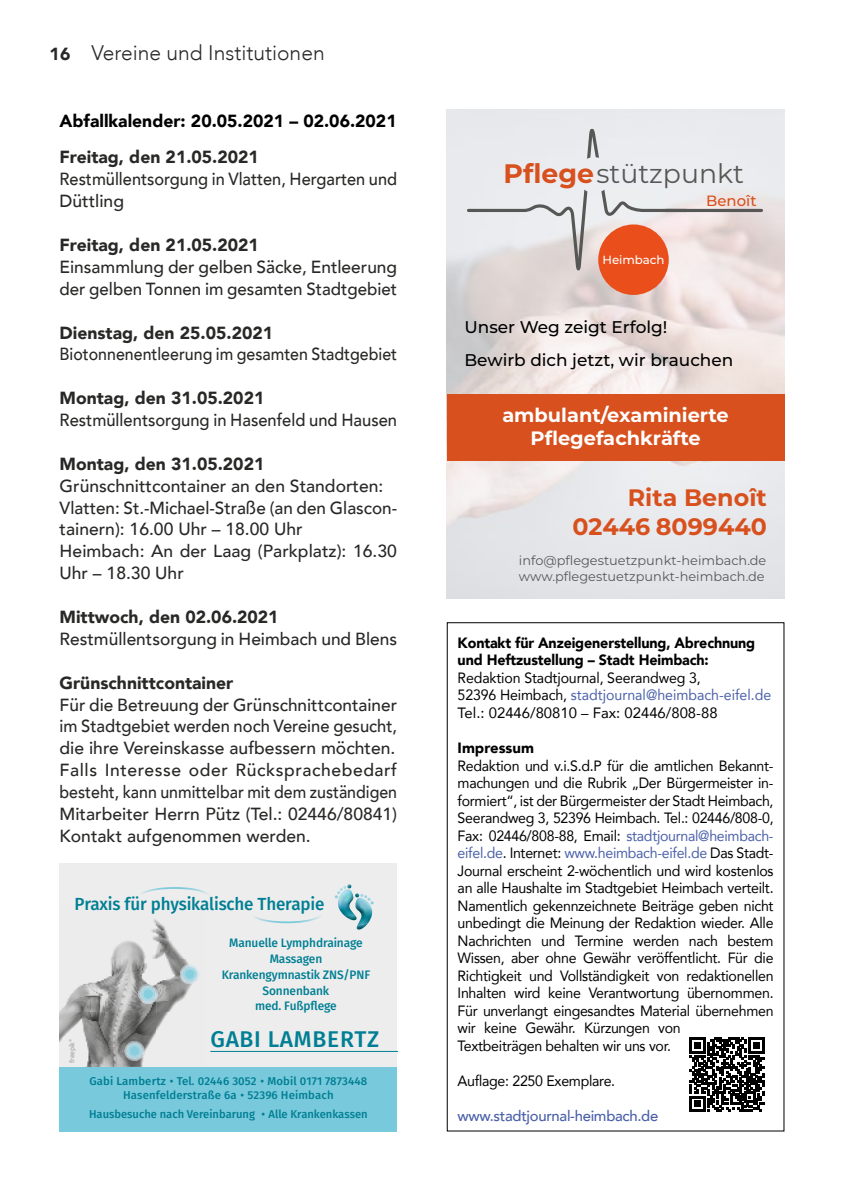
<style>
.page{position:relative;width:844px;height:1191px;background:#fff}
.page>*{position:absolute;margin:0;border:0;box-sizing:border-box;transform-origin:0 0}
.t1{font:26.78px "Montserrat";color:#575756}
.t2{font:700 23.8px/28.5px "Montserrat";color:#d8501d;text-align:right}
.t3{font:500 22.75px "Fira Sans";letter-spacing:.03em;color:#007f94}
.t4{font:300 21px "Avenir";color:#282827}
.t5{font:700 19.43px/23.3px "Montserrat";color:#fff;text-align:center}
.t6{font:500 17.5px/21.9px "Avenir";color:#282827}
.t7{font:900 17.5px "Avenir";color:#282827}
.t8{font:500 17.5px/21.9px "Avenir";color:#282827;scale:.93 1}
.t9{font:500 17.5px "Avenir";color:#282827;scale:.91 1}
.t10{font:500 17.5px "Avenir";color:#282827;scale:.94 1}
.t11{font:900 17.5px "Avenir";color:#000}
.t12{font:500 17.5px "Fira Sans";letter-spacing:-.01em;color:#007f94}
.t13{font:500 16.97px/33.1px "Montserrat";color:#000}
.t14{font:14.88px/17.5px "Avenir";letter-spacing:-.02em;color:#000;scale:.95 1}
.t15{font:14.88px/17.5px "Avenir";color:#000;scale:.95 1}
.t16{font:900 14.88px/17.5px "Avenir";letter-spacing:-.01em;color:#000;scale:.96 1}
.t17{font:500 14.88px "Avenir";letter-spacing:-.02em;color:#4a60a9}
.t18{font:900 14.88px "Avenir";letter-spacing:-.01em;color:#000}
.t19{font:500 14.88px "Montserrat";color:#d8501d}
.t20{font:12.95px/15.4px "Montserrat";color:#575756}
.t21{font:500 12.25px/15.8px "Fira Sans";letter-spacing:-.01em;color:#007f94;text-align:center}
.t22{font:500 11.72px "Montserrat";letter-spacing:-.005em;color:#fff}
.t23{font:500 11.38px/14px "Fira Sans";letter-spacing:.01em;color:#007f94;text-align:center}
.t24{font:7px "Fira Sans";letter-spacing:-.03em;color:#9d9d9c}
.s1{font-weight:900;font-size:17.5px}
.s2{font-weight:700;color:#d8501d}
.s3{color:#4a60a9}
</style>
<div class="page">
<img style="left:446px;top:109px;width:338px;height:489px">
<svg style="left:467px;top:129px;width:220px;height:141px;background:#e3e2e4"></svg>
<hr style="left:665px;top:209px;width:96px;height:3px;background:#575756">
<div style="left:598px;top:224px;width:70px;height:71px;background:#e94e1b;border-radius:50%"></div>
<div style="left:446px;top:394px;width:338px;height:66px;background:#d8501d"></div>
<svg style="left:689px;top:1037px;width:75px;height:74px"></svg>
<div style="left:60px;top:1067px;width:337px;height:64px;background:#78c9db"></div>
<div style="left:60px;top:863px;width:337px;height:204px;background:#ededed"></div>
<img style="left:60px;top:977px;width:48px;height:90px">
<img style="left:108px;top:919px;width:84px;height:148px">
<img style="left:138px;top:984px;width:20px;height:20px">
<img style="left:141px;top:986px;width:14px;height:15px">
<svg style="left:143px;top:989px;width:10px;height:10px"></svg>
<img style="left:180px;top:964px;width:20px;height:20px">
<img style="left:182px;top:966px;width:15px;height:15px">
<svg style="left:185px;top:969px;width:10px;height:10px"></svg>
<img style="left:125px;top:1041px;width:19px;height:20px">
<img style="left:127px;top:1043px;width:15px;height:15px">
<svg style="left:129px;top:1046px;width:10px;height:10px"></svg>
<svg style="left:141px;top:887px;width:67px;height:8px"></svg>
<svg style="left:253px;top:915px;width:68px;height:8px"></svg>
<img style="left:338px;top:904px;width:17px;height:12px">
<svg style="left:345px;top:916px;width:22px;height:13px"></svg>
<img style="left:355px;top:904px;width:17px;height:21px">
<svg style="left:335px;top:884px;width:38px;height:20px"></svg>
<hr style="left:210px;top:1051px;width:187px;height:1px;background:#007f94">
<h3 class="t4" style="left:50px;top:40px;width:276px"><span class="s1">16</span> Vereine und Institutionen</h3>
<p class="t11" style="left:60px;top:106px;width:338px">Abfallkalender: 20.05.2021 – 02.06.2021</p>
<p class="t7" style="left:60px;top:142px;width:201px">Freitag, den 21.05.2021</p>
<p class="t8" style="left:60px;top:167px;width:364px">Restmüllentsorgung in Vlatten, Hergarten und<br>Düttling</p>
<p class="t7" style="left:60px;top:230px;width:201px">Freitag, den 21.05.2021</p>
<p class="t6" style="left:60px;top:255px;width:339px">Einsammlung der gelben Säcke, Entleerung der gelben Tonnen im gesamten Stadtgebiet</p>
<p class="t7" style="left:60px;top:317px;width:215px">Dienstag, den 25.05.2021</p>
<p class="t9" style="left:60px;top:339px;width:372px">Biotonnenentleerung im gesamten Stadtgebiet</p>
<p class="t7" style="left:60px;top:383px;width:206px">Montag, den 31.05.2021</p>
<p class="t10" style="left:60px;top:405px;width:360px">Restmüllentsorgung in Hasenfeld und Hausen</p>
<p class="t7" style="left:60px;top:449px;width:206px">Montag, den 31.05.2021</p>
<p class="t6" style="left:60px;top:474px;width:339px">Grünschnittcontainer an den Standorten:<br>Vlatten: St.-Michael-Straße (an den Glascon&shy;tainern): 16.00 Uhr – 18.00 Uhr<br>Heimbach: An der Laag (Parkplatz): 16.30<br>Uhr – 18.30 Uhr</p>
<p class="t7" style="left:60px;top:602px;width:220px">Mittwoch, den 02.06.2021</p>
<p class="t6" style="left:60px;top:627px;width:339px">Restmüllentsorgung in Heimbach und Blens</p>
<p class="t7" style="left:60px;top:667px;width:175px">Grünschnittcontainer</p>
<p class="t6" style="left:60px;top:692px;width:339px;text-align:justify">Für die Betreuung der Grünschnittcontainer im Stadtgebiet werden noch Vereine gesucht, die ihre Vereinskasse aufbessern möchten.<br>Falls Interesse oder Rücksprachebedarf besteht, kann unmittelbar mit dem zuständigen Mitarbeiter Herrn Pütz (Tel.: 02446/80841)<br>Kontakt aufgenommen werden.</p>
<p class="t12" style="left:74px;top:891px;width:251px">Praxis für physikalische Therapie</p>
<p class="t21" style="left:222px;top:935px;width:150px">Manuelle Lymphdrainage<br>Massagen<br>Krankengymnastik ZNS/PNF<br>Sonnenbank<br>med. Fußpflege</p>
<h3 class="t3" style="left:210px;top:1023px;width:170px">GABI LAMBERTZ</h3>
<p class="t24" style="left:67px;top:1062px;width:25px;rotate:-90deg">freepik<sup>©</sup></p>
<p class="t23" style="left:89px;top:1074px;width:279px">Gabi Lambertz • Tel. 02446 3052 • Mobil 0171 7873448<br>Hasenfelderstraße 6a • 52396 Heimbach</p>
<p class="t23" style="left:89px;top:1107px;width:280px">Hausbesuche nach Vereinbarung • Alle Krankenkassen</p>
<h1 class="t1" style="left:503px;top:155px;width:242px"><span class="s2">Pflege</span>stützpunkt</h1>
<p class="t19" style="left:706px;top:190px;width:52px">Benoît</p>
<p class="t22" style="left:602px;top:251px;width:64px">Heimbach</p>
<p class="t13" style="left:464px;top:310px;width:270px">Unser Weg zeigt Erfolg!<br>Bewirb dich jetzt, wir brauchen</p>
<h3 class="t5" style="left:502px;top:402px;width:228px">ambulant/examinierte<br>Pflegefachkräfte</h3>
<h2 class="t2" style="left:572px;top:482px;width:196px">Rita Benoît<br>02446 8099440</h2>
<p class="t20" style="left:518px;top:552px;width:249px">info@pflegestuetzpunkt-heimbach.de www.pflegestuetzpunkt-heimbach.de</p>
<p class="t16" style="left:457px;top:633px;width:311px">Kontakt für Anzeigenerstellung, Abrechnung und Heftzustellung – Stadt Heimbach:</p>
<p class="t15" style="left:457px;top:668px;width:331px">Redaktion Stadtjournal, Seerandweg 3,<br>52396 Heimbach, <span class="s3">stadtjournal@heimbach-eifel.de<br></span>Tel.: 02446/80810 – Fax: 02446/808-88</p>
<p class="t18" style="left:457px;top:735px;width:78px">Impressum</p>
<p class="t14" style="left:457px;top:756px;width:334px">Redaktion und v.i.S.d.P für die amtlichen Bekannt&shy;machungen und die Rubrik „Der Bürgermeister in&shy;formiert“, ist der Bürgermeister der Stadt Heimbach, Seerandweg 3, 52396 Heimbach. Tel.: 02446/808-0, Fax: 02446/808-88, Email: <span class="s3">stadtjournal@heimbach&shy;eifel.de</span>. Internet: <span class="s3">www.heimbach-eifel.de</span> Das Stadt-Journal erscheint 2-wöchentlich und wird kostenlos an alle Haushalte im Stadtgebiet Heimbach verteilt.<br>Namentlich gekennzeichnete Beiträge geben nicht unbedingt die Meinung der Redaktion wieder. Alle Nachrichten und Termine werden nach bestem Wissen, aber ohne Gewähr veröffentlicht. Für die Richtigkeit und Vollständigkeit von redaktionellen Inhalten wird keine Verantwortung übernommen.<br>Für unverlangt eingesandtes Material übernehmen wir keine Gewähr. Kürzungen von<br>Textbeiträgen behalten wir uns vor.</p>
<p class="t14" style="left:457px;top:1071px;width:167px">Auflage: 2250 Exemplare.</p>
<p class="t17" style="left:457px;top:1102px;width:202px">www.stadtjournal-heimbach.de</p>
</div>
